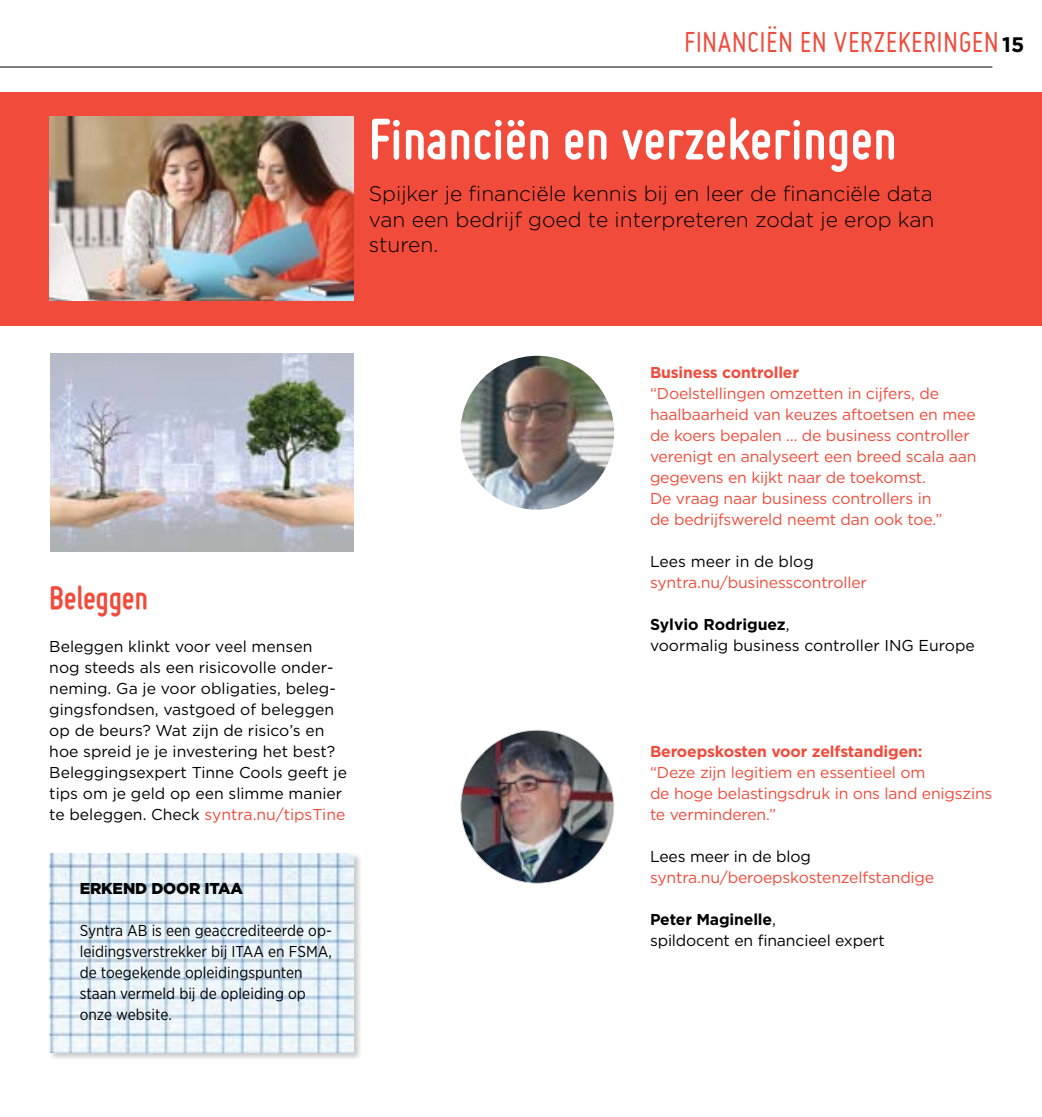
<style>
.page{position:relative;width:1042px;height:1117px;background:#fff}
.page>*{position:absolute;margin:0;border:0;box-sizing:border-box;transform-origin:0 0}
.t1{font:700 61.25px "Miso";color:#fff}
.t2{font:700 35px "Miso";letter-spacing:-.01em;color:#f04b3b}
.t3{font:31.5px "Miso";letter-spacing:.01em;color:#f04b3b}
.t4{font:300 21px/25.2px "Gotham";color:#000;text-align:justify}
.t5{font:700 21px "Gotham";color:#000}
.t6{font:15.75px/21px "Gotham";color:#000}
.t7{font:15.75px/21px "Gotham";letter-spacing:-.01em;color:#f04b3b}
.t8{font:15.75px/21px "Gotham Narrow";color:#000}
.t9{font:700 15.75px "Gotham";letter-spacing:-.01em;color:#f04b3b}
.t10{font:900 15.75px "Gotham";letter-spacing:-.01em;color:#000}
.s1{color:#f04b3b}
.s2{font-weight:700}
</style>
<div class="page">
<hr style="left:0;top:67px;width:992px;height:1px;background:#000">
<div style="left:0;top:92px;width:1042px;height:233px;background:#f04b3b"></div>
<img style="left:50px;top:117px;width:304px;height:183px">
<div style="left:49px;top:852px;width:313px;height:207px;background:#000;opacity:.21"></div>
<img style="left:50px;top:853px;width:304px;height:199px">
<img style="left:50px;top:353px;width:303px;height:198px">
<img style="left:460px;top:356px;width:154px;height:153px;border-radius:77px">
<img style="left:461px;top:730px;width:153px;height:153px;border-radius:76px">
<h3 class="t3" style="left:684px;top:25px;width:316px">FINANCIËN EN VERZEKERINGEN</h3>
<h3 class="t5" style="left:1002px;top:32px;width:24px">15</h3>
<h1 class="t1" style="left:369px;top:104px;width:529px">Financiën en verzekeringen</h1>
<h3 class="t4" style="left:369px;top:181px;width:567px">Spijker je financiële kennis bij en leer de financiële data van een bedrijf goed te interpreteren zodat je erop kan sturen.</h3>
<h2 class="t2" style="left:49px;top:578px;width:100px">Beleggen</h2>
<p class="t6" style="left:49px;top:635px;width:299px">Beleggen klinkt voor veel mensen<br>nog steeds als een risicovolle onder&shy;neming. Ga je voor obligaties, beleg&shy;gingsfondsen, vastgoed of beleggen op de beurs? Wat zijn de risico’s en hoe spreid je je investering het best?<br>Beleggingsexpert Tinne Cools geeft je tips om je geld op een slimme manier te beleggen. Check <span class="s1">syntra.nu/tipsTine</span></p>
<p class="t10" style="left:80px;top:878px;width:165px">ERKEND DOOR ITAA</p>
<p class="t8" style="left:80px;top:919px;width:254px">Syntra AB is een geaccrediteerde op&shy;leidingsverstrekker bij ITAA en FSMA, de toegekende opleidingspunten staan vermeld bij de opleiding op onze website.</p>
<p class="t9" style="left:650px;top:363px;width:150px">Business controller</p>
<p class="t7" style="left:650px;top:383px;width:328px">“Doelstellingen omzetten in cijfers, de haalbaarheid van keuzes aftoetsen en mee de koers bepalen … de business controller verenigt en analyseert een breed scala aan gegevens en kijkt naar de toekomst.<br>De vraag naar business controllers in<br>de bedrijfswereld neemt dan ook toe.”</p>
<p class="t6" style="left:650px;top:551px;width:165px">Lees meer in de blog</p>
<p class="t7" style="left:650px;top:572px;width:218px">syntra.nu/businesscontroller</p>
<p class="t6" style="left:650px;top:614px;width:326px"><span class="s2">Sylvio Rodriguez</span>,<br>voormalig business controller ING Europe</p>
<p class="t9" style="left:650px;top:741px;width:274px">Beroepskosten voor zelfstandigen:</p>
<p class="t7" style="left:650px;top:761px;width:344px">“Deze zijn legitiem en essentieel om<br>de hoge belastingsdruk in ons land enigszins te verminderen.”</p>
<p class="t6" style="left:650px;top:845px;width:162px">Lees meer in de blog</p>
<p class="t7" style="left:650px;top:866px;width:286px">syntra.nu/beroepskostenzelfstandige</p>
<p class="t6" style="left:650px;top:908px;width:236px"><span class="s2">Peter Maginelle</span>,<br>spildocent en financieel expert</p>
</div>
